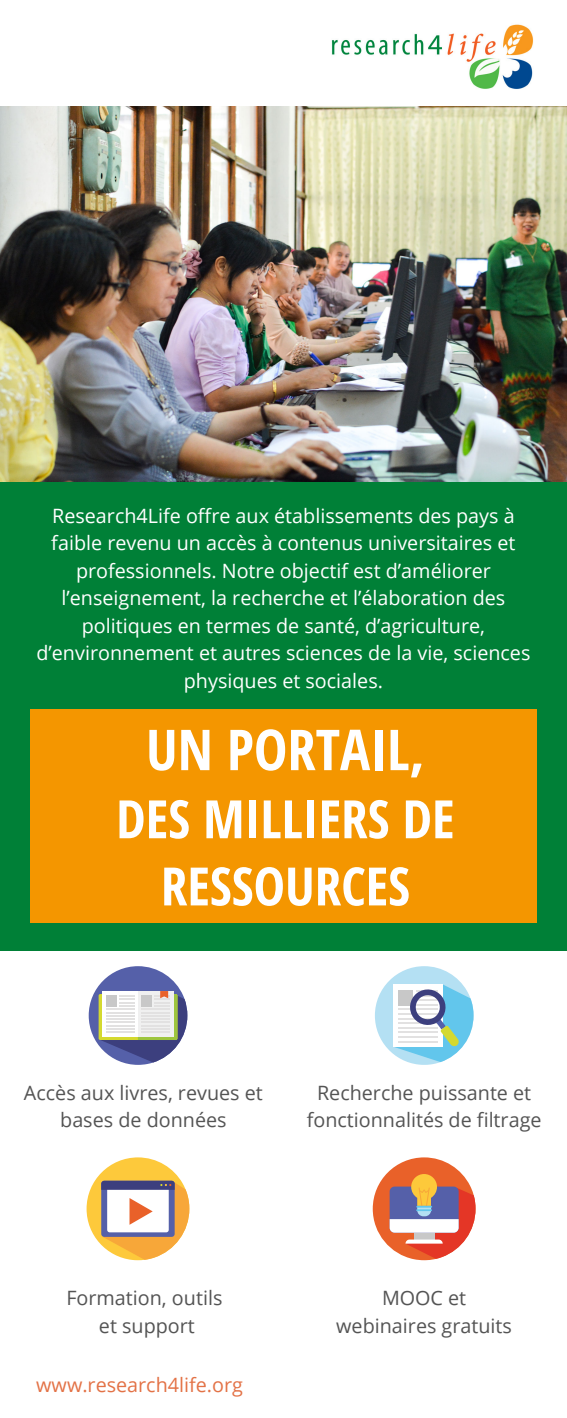
<style>
.page{position:relative;width:567px;height:1418px;background:#fff}
.page>*{position:absolute;margin:0;border:0;box-sizing:border-box;transform-origin:0 0}
.t1{font:700 56.4px "Open Sans Condensed";color:#fff}
.t2{font:700 52.9px/67.1px "Open Sans Condensed";color:#fff;text-align:center}
.t3{font:19.75px/27.6px "Open Sans";color:#fff;text-align:center}
.t4{font:19.75px/27.5px "Open Sans";color:#545454;text-align:center}
.t5{font:19.75px "Open Sans";color:#e37246}
</style>
<div class="page">
<img style="left:0;top:106px;width:567px;height:376px">
<div style="left:0;top:482px;width:567px;height:468px;background:#008037"></div>
<div style="left:30px;top:709px;width:507px;height:213px;background:#f49600"></div>
<img style="left:331px;top:24px;width:203px;height:65px">
<svg style="left:87px;top:1157px;width:102px;height:103px"></svg>
<svg style="left:375px;top:966px;width:99px;height:98px"></svg>
<svg style="left:373px;top:1157px;width:103px;height:103px"></svg>
<svg style="left:89px;top:966px;width:98px;height:98px"></svg>
<p class="t3" style="left:36px;top:501px;width:496px">Research4Life offre aux établissements des pays à faible revenu un accès à contenus universitaires et professionnels. Notre objectif est d’améliorer l’enseignement, la recherche et l’élaboration des politiques en termes de santé, d’agriculture, d’environnement et autres sciences de la vie, sciences physiques et sociales.</p>
<h1 class="t1" style="left:146px;top:710px;width:280px">UN PORTAIL,</h1>
<h2 class="t2" style="left:116px;top:784px;width:340px">DES MILLIERS DE<br>RESSOURCES</h2>
<p class="t4" style="left:24px;top:1078px;width:240px">Accès aux livres, revues et bases de données</p>
<p class="t4" style="left:307px;top:1078px;width:236px">Recherche puissante et fonctionnalités de filtrage</p>
<p class="t4" style="left:66px;top:1283px;width:158px">Formation, outils et support</p>
<p class="t5" style="left:36px;top:1370px;width:208px">www.research4life.org</p>
<p class="t4" style="left:336px;top:1283px;width:177px">MOOC et webinaires gratuits</p>
</div>
